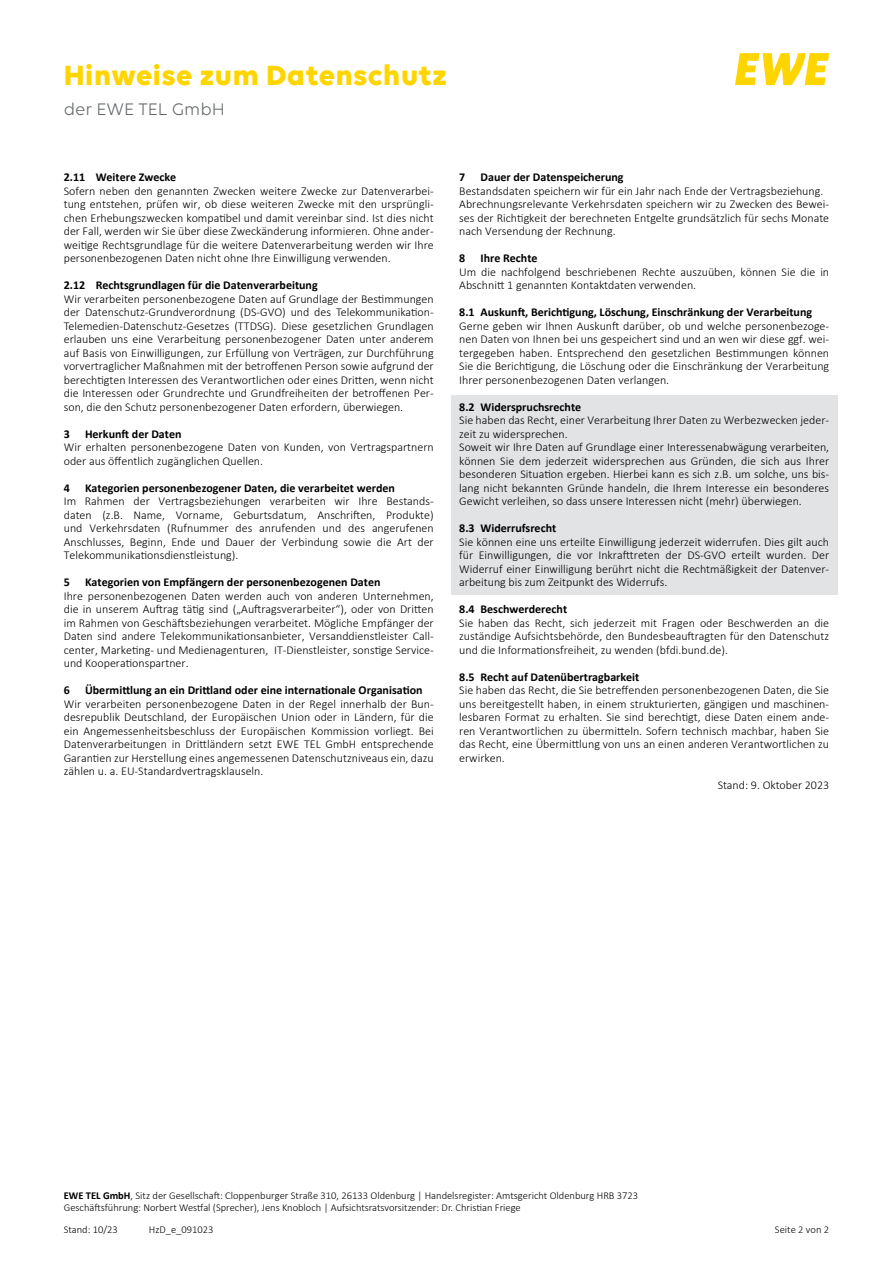
<style>
.page{position:relative;width:893px;height:1263px;background:#fff}
.page>*{position:absolute;margin:0;border:0;box-sizing:border-box;transform-origin:0 0}
.t1{font:700 30px "Volte";letter-spacing:.02em;color:#ffd500}
.t2{font:18px "Volte";color:#65686a}
.Überschrift{font:300 12px/13.5px "Calibri";color:#000;text-align:justify}
.Überschrift-2{font:700 12px "Calibri";color:#000}
.Überschrift_2{font:300 12px "Calibri";color:#000}
.t3{font:300 10.5px/12px "Calibri";color:#000}
.s1{font-weight:700}
</style>
<div class="page">
<svg style="left:735px;top:53px;width:94px;height:32px"></svg>
<div style="left:451px;top:395px;width:387px;height:200px;background:#e2e3e4"></div>
<h1 class="t1" style="left:64px;top:57px;width:385px">Hinweise zum Datenschutz</h1>
<h2 class="t2" style="left:64px;top:99px;width:163px">der EWE TEL GmbH</h2>
<p class="Überschrift-2" style="left:64px;top:169px;width:114px">2.11 Weitere Zwecke</p>
<p class="Überschrift" style="left:64px;top:184px;width:371px">Sofern neben den genannten Zwecken weitere Zwecke zur Datenverarbei&shy;tung entstehen, prüfen wir, ob diese weiteren Zwecke mit den ursprüngli&shy;chen Erhebungszwecken kompatibel und damit vereinbar sind. Ist dies nicht der Fall, werden wir Sie über diese Zweckänderung informieren. Ohne ander&shy;weitige Rechtsgrundlage für die weitere Datenverarbeitung werden wir Ihre personenbezogenen Daten nicht ohne Ihre Einwilligung verwenden.</p>
<p class="Überschrift-2" style="left:64px;top:277px;width:255px">2.12 Rechtsgrundlagen für die Datenverarbeitung</p>
<p class="Überschrift" style="left:64px;top:292px;width:371px">Wir verarbeiten personenbezogene Daten auf Grundlage der Bestimmungen der Datenschutz-Grundverordnung (DS-GVO) und des Telekommunikation-Telemedien-Datenschutz-Gesetzes (TTDSG). Diese gesetzlichen Grundlagen erlauben uns eine Verarbeitung personenbezogener Daten unter anderem auf Basis von Einwilligungen, zur Erfüllung von Verträgen, zur Durchführung vorvertraglicher Maßnahmen mit der betroffenen Person sowie aufgrund der berechtigten Interessen des Verantwortlichen oder eines Dritten, wenn nicht die Interessen oder Grundrechte und Grundfreiheiten der betroffenen Per&shy;son, die den Schutz personenbezogener Daten erfordern, überwiegen.</p>
<p class="Überschrift-2" style="left:64px;top:425px;width:8px">3</p>
<p class="Überschrift-2" style="left:85px;top:425px;width:98px">Herkunft der Daten</p>
<p class="Überschrift" style="left:64px;top:440px;width:371px">Wir erhalten personenbezogene Daten von Kunden, von Vertragspartnern oder aus öffentlich zugänglichen Quellen.</p>
<p class="Überschrift-2" style="left:64px;top:479px;width:8px">4</p>
<p class="Überschrift-2" style="left:85px;top:479px;width:311px">Kategorien personenbezogener Daten, die verarbeitet werden</p>
<p class="Überschrift" style="left:64px;top:494px;width:371px">Im Rahmen der Vertragsbeziehungen verarbeiten wir Ihre Bestands&shy;daten (z.B. Name, Vorname, Geburtsdatum, Anschriften, Produkte) und Verkehrsdaten (Rufnummer des anrufenden und des angerufenen Anschlusses, Beginn, Ende und Dauer der Verbindung sowie die Art der Telekommunikationsdienstleistung).</p>
<p class="Überschrift-2" style="left:64px;top:574px;width:8px">5</p>
<p class="Überschrift-2" style="left:85px;top:574px;width:297px">Kategorien von Empfängern der personenbezogenen Daten</p>
<p class="Überschrift" style="left:64px;top:589px;width:371px">Ihre personenbezogenen Daten werden auch von anderen Unternehmen, die in unserem Auftrag tätig sind („Auftragsverarbeiter“), oder von Dritten im Rahmen von Geschäftsbeziehungen verarbeitet. Mögliche Empfänger der Daten sind andere Telekommunikationsanbieter, Versanddienstleister Call&shy;center, Marketing- und Medienagenturen, IT-Dienstleister, sonstige Service&shy;und Kooperationspartner.</p>
<p class="Überschrift-2" style="left:64px;top:682px;width:8px">6</p>
<p class="Überschrift-2" style="left:85px;top:682px;width:339px">Übermittlung an ein Drittland oder eine internationale Organisation</p>
<p class="Überschrift" style="left:64px;top:697px;width:371px">Wir verarbeiten personenbezogene Daten in der Regel innerhalb der Bun&shy;desrepublik Deutschland, der Europäischen Union oder in Ländern, für die ein Angemessenheitsbeschluss der Europäischen Kommission vorliegt. Bei Datenverarbeitungen in Drittländern setzt EWE TEL GmbH entsprechende Garantien zur Herstellung eines angemessenen Datenschutzniveaus ein, dazu zählen u. a. EU-Standardvertragsklauseln.</p>
<p class="Überschrift-2" style="left:459px;top:169px;width:8px">7</p>
<p class="Überschrift-2" style="left:480px;top:169px;width:145px">Dauer der Datenspeicherung</p>
<p class="Überschrift" style="left:459px;top:184px;width:366px">Bestandsdaten speichern wir für ein Jahr nach Ende der Vertragsbeziehung.</p>
<p class="Überschrift" style="left:459px;top:197px;width:371px">Abrechnungsrelevante Verkehrsdaten speichern wir zu Zwecken des Bewei&shy;ses der Richtigkeit der berechneten Entgelte grundsätzlich für sechs Monate nach Versendung der Rechnung.</p>
<p class="Überschrift-2" style="left:459px;top:250px;width:8px">8</p>
<p class="Überschrift-2" style="left:480px;top:250px;width:59px">Ihre Rechte</p>
<p class="Überschrift" style="left:459px;top:265px;width:371px">Um die nachfolgend beschriebenen Rechte auszuüben, können Sie die in<br>Abschnitt 1 genannten Kontaktdaten verwenden.</p>
<p class="Überschrift-2" style="left:459px;top:304px;width:354px">8.1 Auskunft, Berichtigung, Löschung, Einschränkung der Verarbeitung</p>
<p class="Überschrift" style="left:459px;top:319px;width:371px">Gerne geben wir Ihnen Auskunft darüber, ob und welche personenbezoge&shy;nen Daten von Ihnen bei uns gespeichert sind und an wen wir diese ggf. wei&shy;tergegeben haben. Entsprechend den gesetzlichen Bestimmungen können Sie die Berichtigung, die Löschung oder die Einschränkung der Verarbeitung Ihrer personenbezogenen Daten verlangen.</p>
<p class="Überschrift-2" style="left:459px;top:398px;width:123px">8.2 Widerspruchsrechte</p>
<p class="Überschrift" style="left:459px;top:413px;width:371px">Sie haben das Recht, einer Verarbeitung Ihrer Daten zu Werbezwecken jeder&shy;zeit zu widersprechen.</p>
<p class="Überschrift" style="left:459px;top:440px;width:371px">Soweit wir Ihre Daten auf Grundlage einer Interessenabwägung verarbeiten, können Sie dem jederzeit widersprechen aus Gründen, die sich aus Ihrer besonderen Situation ergeben. Hierbei kann es sich z.B. um solche, uns bis&shy;lang nicht bekannten Gründe handeln, die Ihrem Interesse ein besonderes Gewicht verleihen, so dass unsere Interessen nicht (mehr) überwiegen.</p>
<p class="Überschrift-2" style="left:459px;top:520px;width:99px">8.3 Widerrufsrecht</p>
<p class="Überschrift" style="left:459px;top:535px;width:371px">Sie können eine uns erteilte Einwilligung jederzeit widerrufen. Dies gilt auch für Einwilligungen, die vor Inkrafttreten der DS-GVO erteilt wurden. Der Widerruf einer Einwilligung berührt nicht die Rechtmäßigkeit der Datenver&shy;arbeitung bis zum Zeitpunkt des Widerrufs.</p>
<p class="Überschrift-2" style="left:459px;top:601px;width:109px">8.4 Beschwerderecht</p>
<p class="Überschrift" style="left:459px;top:616px;width:371px">Sie haben das Recht, sich jederzeit mit Fragen oder Beschwerden an die zuständige Aufsichtsbehörde, den Bundesbeauftragten für den Datenschutz und die Informationsfreiheit, zu wenden (bfdi.bund.de).</p>
<p class="Überschrift-2" style="left:459px;top:668px;width:182px">8.5 Recht auf Datenübertragbarkeit</p>
<p class="Überschrift" style="left:459px;top:683px;width:371px">Sie haben das Recht, die Sie betreffenden personenbezogenen Daten, die Sie uns bereitgestellt haben, in einem strukturierten, gängigen und maschinen&shy;lesbaren Format zu erhalten. Sie sind berechtigt, diese Daten einem ande&shy;ren Verantwortlichen zu übermitteln. Sofern technisch machbar, haben Sie das Recht, eine Übermittlung von uns an einen anderen Verantwortlichen zu erwirken.</p>
<p class="Überschrift_2" style="left:718px;top:777px;width:113px">Stand: 9. Oktober 2023</p>
<p class="t3" style="left:64px;top:1189px;width:576px"><span class="s1">EWE TEL GmbH</span>, Sitz der Gesellschaft: Cloppenburger Straße 310, 26133 Oldenburg | Handelsregister: Amtsgericht Oldenburg HRB 3723<br>Geschäftsführung: Norbert Westfal (Sprecher), Jens Knobloch | Aufsichtsratsvorsitzender: Dr. Christian Friege</p>
<p class="t3" style="left:64px;top:1223px;width:56px">Stand: 10/23</p>
<p class="t3" style="left:149px;top:1223px;width:66px">HzD_e_091023</p>
<p class="t3" style="left:775px;top:1223px;width:56px">Seite 2 von 2</p>
</div>
